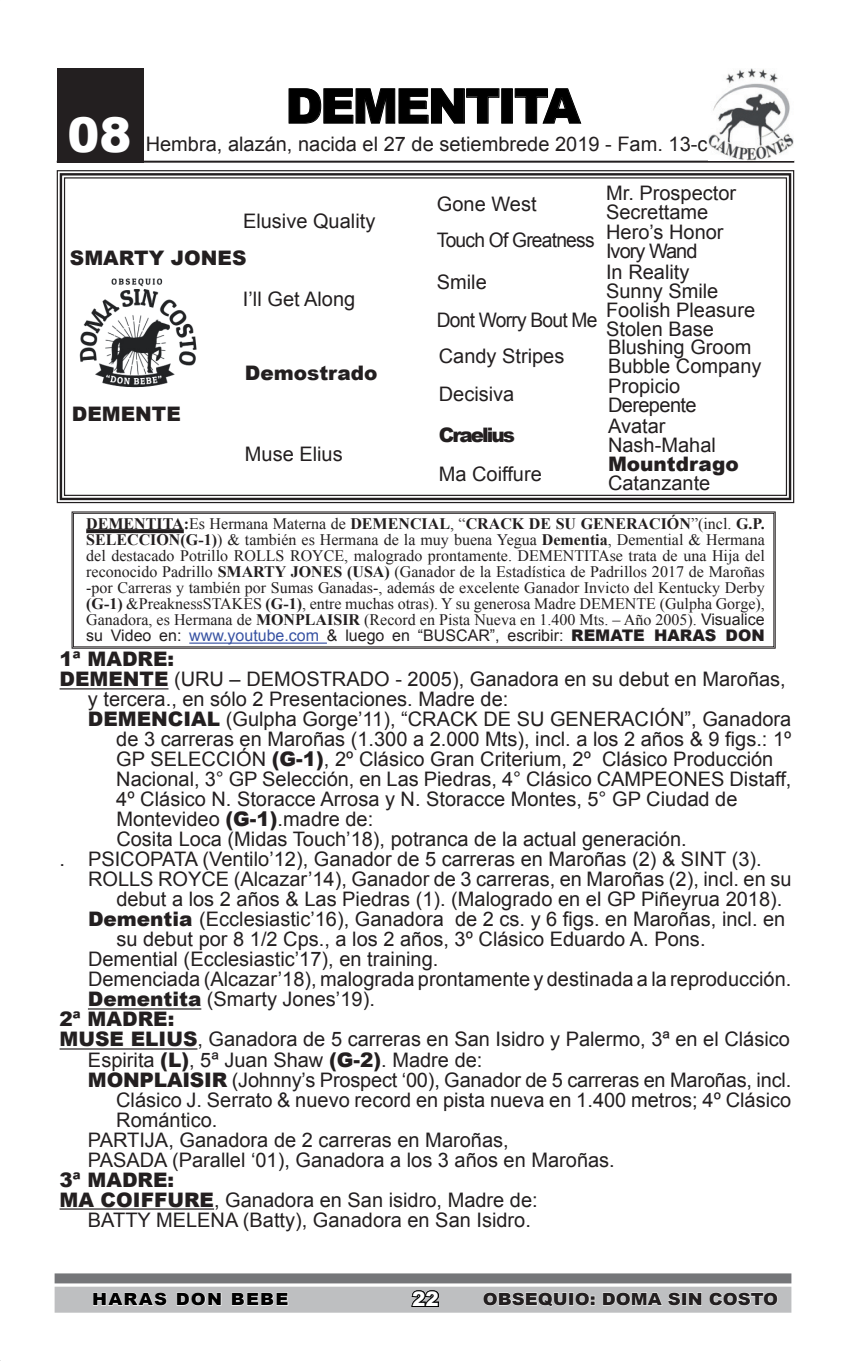
<style>
.page{position:relative;width:851px;height:1361px;background:#fff}
.page>*{position:absolute;margin:0;border:0;box-sizing:border-box;transform-origin:0 0}
.t1{font:900 48px "Arial";letter-spacing:-.05em;color:#000}
.t2{font:900 48px "Arial";color:#fff}
.t3{font:20px "Arial";color:#231f20}
.t4{font:900 20px "Arial";color:#231f20}
.t5{font:20px "Arial";letter-spacing:-.04em;color:#231f20;scale:.96 1}
.t6{font:20px "Arial";letter-spacing:-.05em;color:#231f20}
.t7{font:20px "Arial";letter-spacing:-.03em;color:#231f20}
.t8{font:900 20px "Arial";letter-spacing:-.1em;color:#231f20}
.t9{font:900 20px "Arial";color:#fff}
.t10{font:900 16.8px "Arial";color:#231f20;scale:1.08 1}
.t11{font:900 16.8px "Arial";letter-spacing:.07em;color:#000;scale:1.08 1}
.t12{font:16px/16px "Times New Roman";color:#231f20;text-align:justify}
.t13{font:700 16px "Times New Roman";color:#231f20}
.t14{font:16px "Arial";color:#231f20}
.s1{font-weight:400}
.s2{font-weight:700}
.s3{font-family:"Arial"}
.s4{color:#3853a3}
.s5{font-weight:900}
</style>
<div class="page">
<div style="left:55px;top:1273px;width:736px;height:10px;background:#757679"></div>
<div style="left:55px;top:1286px;width:736px;height:26px;background:#bebfc1"></div>
<div style="left:57px;top:68px;width:86px;height:94px;background:#231f20"></div>
<svg style="left:56px;top:170px;width:738px;height:334px"></svg>
<div style="left:60px;top:173px;width:731px;height:327px;border:2px solid #231f20"></div>
<hr style="left:57px;top:161px;width:737px;height:2px;background:#231f20">
<hr style="left:60px;top:688px;width:108px;height:1px;background:#231f20">
<hr style="left:88px;top:1008px;width:113px;height:1px;background:#231f20">
<hr style="left:60px;top:1048px;width:137px;height:1px;background:#231f20">
<hr style="left:60px;top:1208px;width:154px;height:1px;background:#231f20">
<svg style="left:72px;top:511px;width:703px;height:137px"></svg>
<div style="left:73px;top:513px;width:701px;height:134px;border:1px solid #231f20"></div>
<svg style="left:93px;top:1292px;width:74px;height:14px"></svg>
<svg style="left:176px;top:1292px;width:46px;height:14px"></svg>
<svg style="left:231px;top:1292px;width:58px;height:14px"></svg>
<img style="left:708px;top:68px;width:85px;height:93px">
<svg style="left:483px;top:1292px;width:84px;height:15px"></svg>
<div style="left:569px;top:1293px;width:4px;height:12px;border:1px solid #fff"></div>
<svg style="left:575px;top:1292px;width:19px;height:14px"></svg>
<svg style="left:602px;top:1292px;width:79px;height:14px"></svg>
<div style="left:682px;top:1293px;width:4px;height:12px;border:1px solid #fff"></div>
<svg style="left:688px;top:1292px;width:14px;height:14px"></svg>
<svg style="left:709px;top:1292px;width:69px;height:14px"></svg>
<img style="left:72px;top:273px;width:131px;height:121px">
<svg style="left:411px;top:1290px;width:28px;height:17px"></svg>
<svg style="left:86px;top:529px;width:98px;height:4px"></svg>
<hr style="left:189px;top:642px;width:138px;height:2px;background:#3853a3">
<svg style="left:288px;top:88px;width:212px;height:36px"></svg>
<svg style="left:514px;top:88px;width:67px;height:36px"></svg>
<h1 class="t2" style="left:67px;top:100px;width:66px">08</h1>
<h1 class="t1" style="left:285px;top:71px;width:296px">DEMENTITA</h1>
<p class="t3" style="left:146px;top:131px;width:563px">Hembra, alazán, nacida el 27 de setiembrede 2019 - Fam. 13-c</p>
<p class="t3" style="left:243px;top:207px;width:134px">Elusive Quality</p>
<p class="t4" style="left:70px;top:244px;width:178px">SMARTY JONES</p>
<p class="t3" style="left:243px;top:286px;width:114px">I’ll Get Along</p>
<p class="t4" style="left:72px;top:399px;width:110px">DEMENTE</p>
<p class="t4" style="left:245px;top:358px;width:134px">Demostrado</p>
<p class="t3" style="left:245px;top:441px;width:99px">Muse Elius</p>
<p class="t3" style="left:437px;top:191px;width:101px">Gone West</p>
<p class="t5" style="left:437px;top:226px;width:166px">Touch Of Greatness</p>
<p class="t3" style="left:437px;top:269px;width:51px">Smile</p>
<p class="t5" style="left:437px;top:307px;width:169px">Dont Worry Bout Me</p>
<p class="t3" style="left:438px;top:343px;width:127px">Candy Stripes</p>
<p class="t3" style="left:438px;top:381px;width:77px">Decisiva</p>
<p class="t8" style="left:438px;top:420px;width:78px">Craelius</p>
<p class="t3" style="left:438px;top:461px;width:104px">Ma Coiffure</p>
<p class="t3" style="left:606px;top:180px;width:132px">Mr. Prospector</p>
<p class="t3" style="left:606px;top:199px;width:104px">Secrettame</p>
<p class="t3" style="left:606px;top:219px;width:119px">Hero’s Honor</p>
<p class="t6" style="left:606px;top:237px;width:93px">Ivory Wand</p>
<p class="t3" style="left:606px;top:259px;width:85px">In Reality</p>
<p class="t3" style="left:606px;top:278px;width:114px">Sunny Smile</p>
<p class="t3" style="left:606px;top:297px;width:150px">Foolish Pleasure</p>
<p class="t3" style="left:606px;top:316px;width:109px">Stolen Base</p>
<p class="t3" style="left:608px;top:334px;width:145px">Blushing Groom</p>
<p class="t3" style="left:608px;top:353px;width:155px">Bubble Company</p>
<p class="t3" style="left:608px;top:373px;width:74px">Propicio</p>
<p class="t7" style="left:608px;top:392px;width:90px">Derepente</p>
<p class="t3" style="left:608px;top:413px;width:59px">Avatar</p>
<p class="t3" style="left:608px;top:432px;width:109px">Nash-Mahal</p>
<p class="t4" style="left:608px;top:449px;width:132px">Mountdrago</p>
<p class="t3" style="left:608px;top:470px;width:104px">Catanzante</p>
<p class="t13" style="left:86px;top:513px;width:519px">DEMENTITA:<span class="s1">Es Hermana Materna de</span> DEMENCIAL<span class="s1">, “</span>CRACK DE SU GENE</p>
<p class="t13" style="left:626px;top:513px;width:140px">RACIÓN<span class="s1">”(incl.</span> G.P.</p>
<p class="t13" style="left:86px;top:529px;width:11px">SELECCI</p>
<p class="t12" style="left:86px;top:532px;width:680px;text-indent:70px"><span class="s2">ÓN(G-1)</span>) &amp; también es Hermana de la muy buena Yegua <span class="s2">DEMENTIA</span>, Demential &amp; Hermana del destacado Potrillo ROLLS ROYCE, malogrado prontamente. DEMENTITAse trata de una Hija del reconocido Padrillo <span class="s2">SMARTY JONES (USA)</span> (Ganador de la Estadística de Padrillos 2017 de Maroñas -por Carreras y también por Sumas Ganadas-, además de excelente Ganador Invicto del Kentucky Derby <span class="s2">(G-1)</span> &amp;PreaknessSTAKES <span class="s2">(G-1)</span>, entre muchas otras). Y su generosa Madre DEMENTE (Gulpha Gorge), Ganadora, es Hermana de <span class="s2">MONPLAISIR</span> (Record en Pista Nueva en 1.400 Mts. – Año 2005). <span class="s3">Visualice</span></p>
<p class="t14" style="left:86px;top:625px;width:680px">su Video en: <span class="s4">www.youtube.com</span> &amp; luego en “BUSCAR”, escribir: <span class="s5">REMATE HARAS DON</span></p>
<p class="t4" style="left:60px;top:645px;width:116px">1ª MADRE:</p>
<p class="t3" style="left:60px;top:666px;width:727px"><span class="s5">DEMENTE</span> (URU – DEMOSTRADO - 2005), Ganadora en su debut en Maroñas,</p>
<p class="t3" style="left:88px;top:686px;width:422px">y tercera., en sólo 2 Presentaciones. Madre de:</p>
<p class="t3" style="left:88px;top:706px;width:704px"><span class="s5">DEMENCIAL</span> (Gulpha Gorge’11), “CRACK DE SU GENERACIÓN”, Ganadora</p>
<p class="t3" style="left:116px;top:726px;width:676px">de 3 carreras en Maroñas (1.300 a 2.000 Mts), incl. a los 2 años &amp; 9 figs.: 1º</p>
<p class="t3" style="left:116px;top:746px;width:658px">GP SELECCIÓN <span class="s5">(G-1)</span>, 2º Clásico Gran Criterium, 2º Clásico Producción</p>
<p class="t3" style="left:116px;top:766px;width:676px">Nacional, 3° GP Selección, en Las Piedras, 4° Clásico CAMPEONES Distaff,</p>
<p class="t3" style="left:116px;top:786px;width:622px">4º Clásico N. Storacce Arrosa y N. Storacce Montes, 5° GP Ciudad de</p>
<p class="t3" style="left:116px;top:806px;width:258px">Montevideo <span class="s5">(G-1)</span>.madre de:</p>
<p class="t3" style="left:116px;top:826px;width:571px">Cosita Loca (Midas Touch’18), potranca de la actual generación.</p>
<p class="t3" style="left:60px;top:846px;width:703px">. PSICOPATA (Ventilo’12), Ganador de 5 carreras en Maroñas (2) &amp; SINT (3).</p>
<p class="t3" style="left:88px;top:866px;width:704px">ROLLS ROYCE (Alcazar’14), Ganador de 3 carreras, en Maroñas (2), incl. en su</p>
<p class="t3" style="left:116px;top:886px;width:667px">debut a los 2 años &amp; Las Piedras (1). (Malogrado en el GP Piñeyrua 2018).</p>
<p class="t3" style="left:88px;top:906px;width:698px"><span class="s5">Dementia</span> (Ecclesiastic’16), Ganadora de 2 cs. y 6 figs. en Maroñas, incl. en</p>
<p class="t3" style="left:116px;top:926px;width:590px">su debut por 8 1/2 Cps., a los 2 años, 3º Clásico Eduardo A. Pons.</p>
<p class="t3" style="left:88px;top:946px;width:352px">Demential (Ecclesiastic’17), en training.</p>
<p class="t3" style="left:88px;top:966px;width:704px">Demenciada (Alcazar’18), malograda prontamente y destinada a la reproducción.</p>
<p class="t3" style="left:88px;top:986px;width:288px"><span class="s5">Dementita</span> (Smarty Jones’19).</p>
<p class="t4" style="left:60px;top:1005px;width:116px">2ª MADRE:</p>
<p class="t3" style="left:60px;top:1026px;width:731px"><span class="s5">MUSE ELIUS</span>, Ganadora de 5 carreras en San Isidro y Palermo, 3ª en el Clásico</p>
<p class="t3" style="left:88px;top:1046px;width:396px">Espirita <span class="s5">(L)</span>, 5ª Juan Shaw <span class="s5">(G-2)</span>. Madre de:</p>
<p class="t3" style="left:88px;top:1066px;width:704px"><span class="s5">MONPLAISIR</span> (Johnny’s Prospect ‘00), Ganador de 5 carreras en Maroñas, incl.</p>
<p class="t3" style="left:116px;top:1086px;width:676px">Clásico J. Serrato &amp; nuevo record en pista nueva en 1.400 metros; 4º Clásico</p>
<p class="t3" style="left:116px;top:1106px;width:103px">Romántico.</p>
<p class="t3" style="left:88px;top:1126px;width:422px">PARTIJA, Ganadora de 2 carreras en Maroñas,</p>
<p class="t3" style="left:88px;top:1146px;width:528px">PASADA (Parallel ‘01), Ganadora a los 3 años en Maroñas.</p>
<p class="t4" style="left:59px;top:1165px;width:116px">3ª MADRE:</p>
<p class="t3" style="left:59px;top:1186px;width:479px"><span class="s5">MA COIFFURE</span>, Ganadora en San isidro, Madre de:</p>
<p class="t3" style="left:88px;top:1206px;width:444px">BATTY MELENA (Batty), Ganadora en San Isidro.</p>
<p class="t11" style="left:92px;top:1287px;width:183px">HARAS DON BEBE</p>
<p class="t9" style="left:412px;top:1284px;width:28px">22</p>
<p class="t10" style="left:482px;top:1286px;width:275px">OBSEQUIO: DOMA SIN COSTO</p>
</div>
